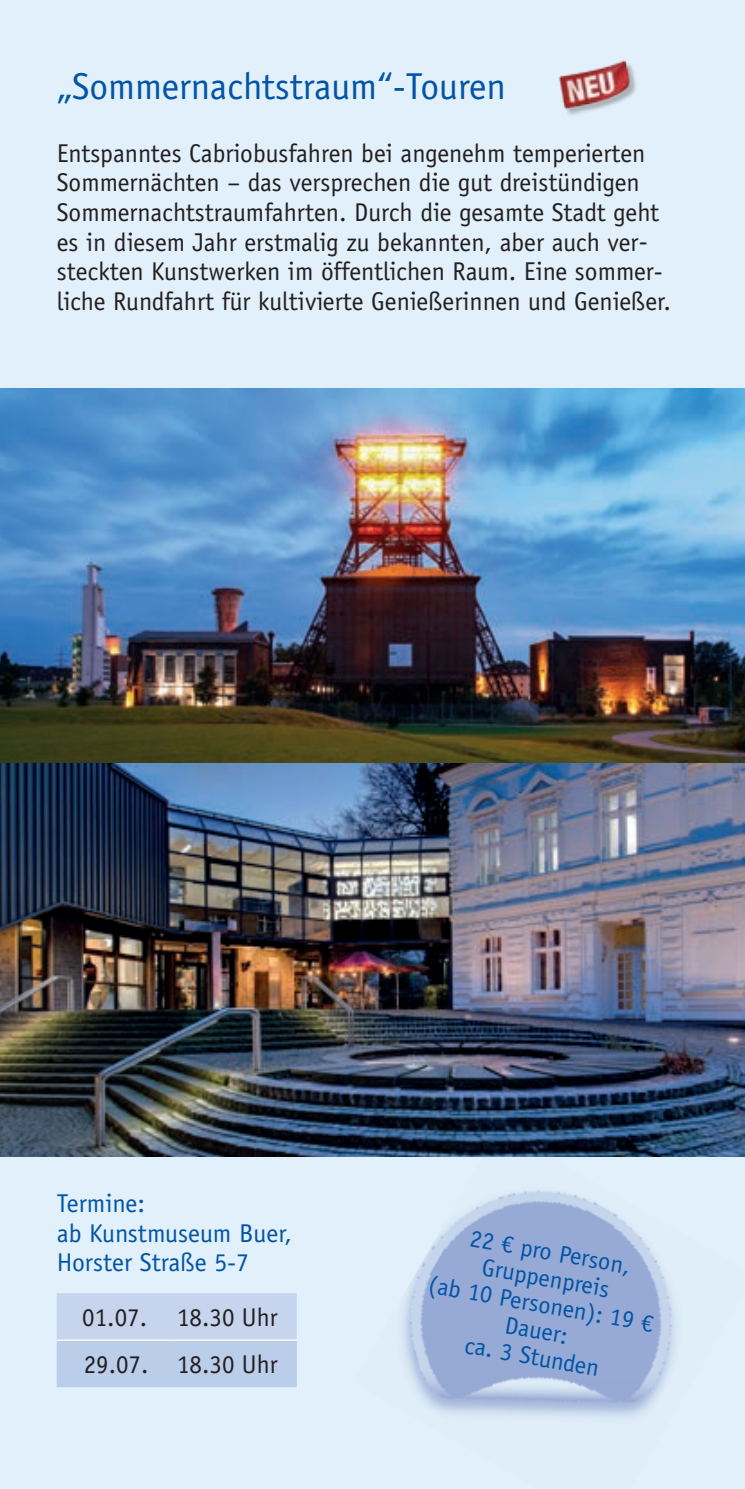
<style>
.page{position:relative;width:745px;height:1489px;background:#fff}
.page>*{position:absolute;margin:0;border:0;box-sizing:border-box;transform-origin:0 0}
.t1{font:37.5px "Officina Sans Std";color:#0154a6}
.t2{font:25.75px/29.5px "Officina Sans Std";color:#231f20}
.t3{font:25.75px/29.5px "Officina Sans Std";color:#0154a6}
.t4{font:24.5px/26.5px "Officina Sans Std";color:#0154a6;text-align:center}
</style>
<div class="page">
<div style="left:0;top:0;width:744px;height:1488px;background:#e1f0fa"></div>
<img style="left:0;top:388px;width:744px;height:767px">
<svg style="left:57px;top:1293px;width:239px;height:93px;background:#c0d1eb"></svg>
<hr style="left:57px;top:1339px;width:114px;height:1px;background:#fff">
<hr style="left:171px;top:1339px;width:125px;height:1px;background:#fff">
<img style="left:352px;top:1127px;width:392px;height:290px">
<img style="left:558px;top:60px;width:78px;height:55px">
<h1 class="t1" style="left:57px;top:65px;width:450px">„Sommernachtstraum“-Touren</h1>
<p class="t2" style="left:57px;top:138px;width:615px">Entspanntes Cabriobusfahren bei angenehm temperierten Sommernächten – das versprechen die gut dreistündigen Sommernachtstraumfahrten. Durch die gesamte Stadt geht es in diesem Jahr erstmalig zu bekannten, aber auch ver&shy;steckten Kunstwerken im öffentlichen Raum. Eine sommer&shy;liche Rundfahrt für kultivierte Genießerinnen und Genießer.</p>
<p class="t3" style="left:57px;top:1188px;width:237px">Termine:<br>ab Kunstmuseum Buer,<br>Horster Straße 5-7</p>
<p class="t2" style="left:82px;top:1293px;width:197px;line-height:47px">01.07. 18.30 Uhr<br>29.07. 18.30 Uhr</p>
<p class="t4" style="left:440px;top:1218px;width:229px;rotate:10deg">22 € pro Person,<br>Gruppenpreis<br>(ab 10 Personen): 19 €<br>Dauer:<br>ca. 3 Stunden</p>
</div>
